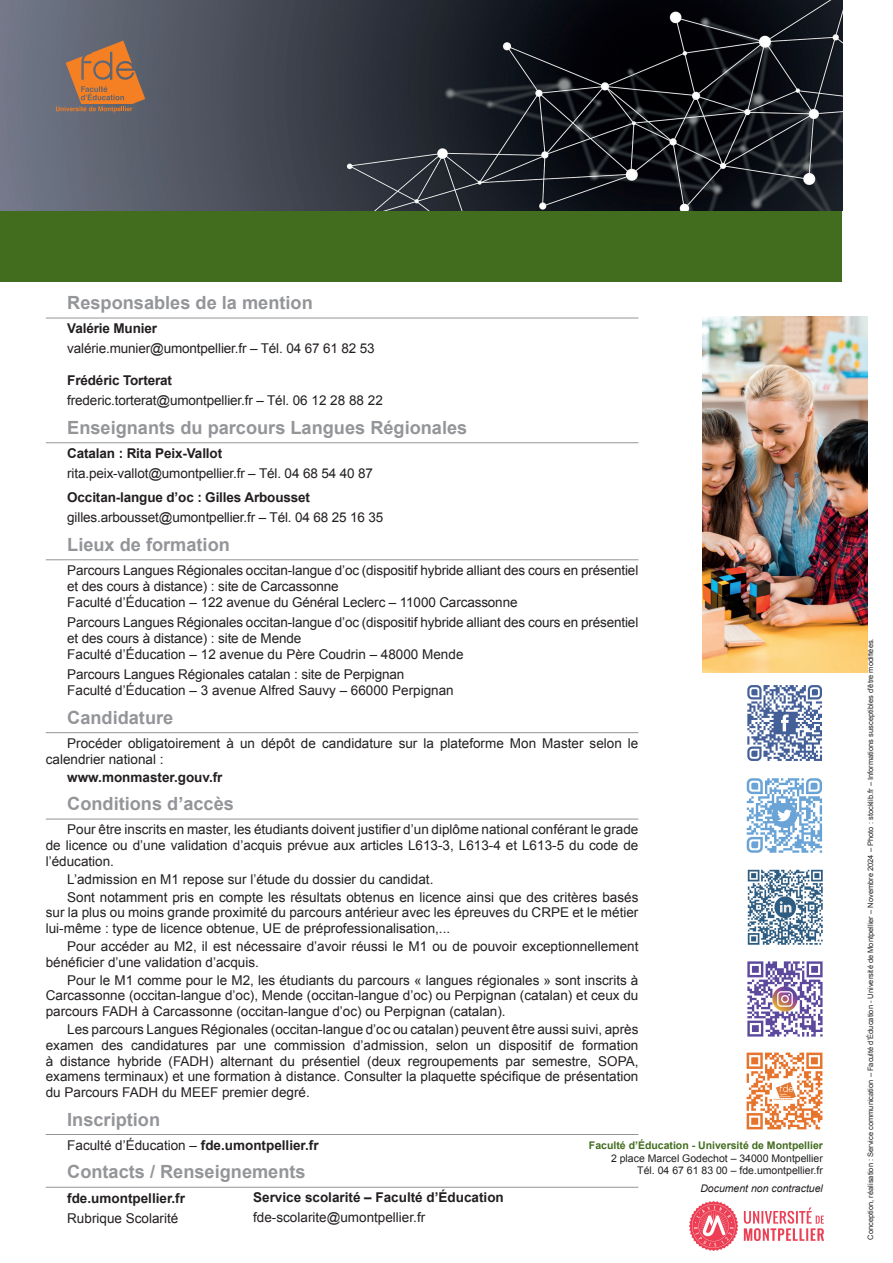
<style>
.page{position:relative;width:893px;height:1263px;background:#fff}
.page>*{position:absolute;margin:0;border:0;box-sizing:border-box;transform-origin:0 0}
.t1{font:700 18.15px "Arial";color:#939598}
.t2{font:13.5px/15.8px "Arial";color:#231f20;text-align:justify}
.t3{font:700 13.5px "Arial";letter-spacing:-.01em;color:#231f20}
.t4{font:10.5px/12.6px "Arial";color:#231f20;text-align:right}
.t5{font:700 10.5px "Arial";color:#426c1e}
.t6{font:italic 10.5px "Arial";color:#231f20}
.t7{font:7.5px "Arial";color:#231f20}
.s1{font-weight:700}
</style>
<div class="page">
<div style="left:1px;top:191px;width:841px;height:91px;background:#426c1e"></div>
<hr style="left:46px;top:318px;width:592px;height:1px;background:#939598">
<hr style="left:46px;top:442px;width:592px;height:1px;background:#939598">
<hr style="left:46px;top:559px;width:592px;height:1px;background:#939598">
<hr style="left:46px;top:732px;width:592px;height:1px;background:#939598">
<hr style="left:46px;top:819px;width:592px;height:1px;background:#939598">
<hr style="left:46px;top:1134px;width:592px;height:1px;background:#939598">
<hr style="left:46px;top:1187px;width:592px;height:1px;background:#939598">
<img style="left:1px;top:0;width:841px;height:210px">
<svg style="left:56px;top:41px;width:89px;height:72px;background:#a6724e"></svg>
<img style="left:702px;top:316px;width:166px;height:357px">
<img style="left:689px;top:1201px;width:135px;height:49px">
<img style="left:747px;top:685px;width:75px;height:76px">
<img style="left:747px;top:778px;width:76px;height:75px">
<img style="left:747px;top:1053px;width:76px;height:76px">
<img style="left:747px;top:869px;width:76px;height:76px">
<img style="left:747px;top:961px;width:76px;height:76px">
<p class="t1" style="left:67px;top:291px;width:247px">Responsables de la mention</p>
<p class="t3" style="left:67px;top:320px;width:91px">Valérie Munier</p>
<p class="t2" style="left:67px;top:341px;width:309px">valérie.munier@umontpellier.fr – Tél. 04 67 61 82 53</p>
<p class="t3" style="left:67px;top:371px;width:106px">Frédéric Torterat</p>
<p class="t2" style="left:67px;top:393px;width:317px">frederic.torterat@umontpellier.fr – Tél. 06 12 28 88 22</p>
<p class="t1" style="left:67px;top:415px;width:402px">Enseignants du parcours Langues Régionales</p>
<p class="t3" style="left:67px;top:444px;width:156px">Catalan : Rita Peix-Vallot</p>
<p class="t2" style="left:67px;top:466px;width:307px">rita.peix-vallot@umontpellier.fr – Tél. 04 68 54 40 87</p>
<p class="t3" style="left:67px;top:489px;width:244px">Occitan-langue d’oc : Gilles Arbousset</p>
<p class="t2" style="left:67px;top:510px;width:318px">gilles.arbousset@umontpellier.fr – Tél. 04 68 25 16 35</p>
<p class="t1" style="left:67px;top:532px;width:164px">Lieux de formation</p>
<p class="t2" style="left:67px;top:563px;width:573px">Parcours Langues Régionales occitan-langue d’oc (dispositif hybride alliant des cours en présentiel</p>
<p class="t2" style="left:67px;top:578px;width:273px">et des cours à distance) : site de Carcassonne</p>
<p class="t2" style="left:67px;top:594px;width:452px">Faculté d’Éducation – 122 avenue du Général Leclerc – 11000 Carcassonne</p>
<p class="t2" style="left:67px;top:614px;width:573px">Parcours Langues Régionales occitan-langue d’oc (dispositif hybride alliant des cours en présentiel</p>
<p class="t2" style="left:67px;top:630px;width:236px">et des cours à distance) : site de Mende</p>
<p class="t2" style="left:67px;top:646px;width:398px">Faculté d’Éducation – 12 avenue du Père Coudrin – 48000 Mende</p>
<p class="t2" style="left:67px;top:666px;width:339px">Parcours Langues Régionales catalan : site de Perpignan</p>
<p class="t2" style="left:67px;top:683px;width:388px">Faculté d’Éducation – 3 avenue Alfred Sauvy – 66000 Perpignan</p>
<p class="t1" style="left:67px;top:705px;width:108px">Candidature</p>
<p class="t2" style="left:46px;top:735px;width:594px;text-indent:21px">Procéder obligatoirement à un dépôt de candidature sur la plateforme Mon Master selon le calendrier national :</p>
<p class="t3" style="left:67px;top:768px;width:157px">www.monmaster.gouv.fr</p>
<p class="t1" style="left:67px;top:792px;width:168px">Conditions d’accès</p>
<p class="t2" style="left:46px;top:822px;width:594px;text-indent:21px">Pour être inscrits en master, les étudiants doivent justifier d’un diplôme national conférant le grade de licence ou d’une validation d’acquis prévue aux articles L613-3, L613-4 et L613-5 du code de l’éducation.</p>
<p class="t2" style="left:67px;top:871px;width:368px">L’admission en M1 repose sur l’étude du dossier du candidat.</p>
<p class="t2" style="left:46px;top:889px;width:594px;text-indent:21px">Sont notamment pris en compte les résultats obtenus en licence ainsi que des critères basés sur la plus ou moins grande proximité du parcours antérieur avec les épreuves du CRPE et le métier lui-même : type de licence obtenue, UE de préprofessionalisation,...</p>
<p class="t2" style="left:46px;top:938px;width:594px;text-indent:21px">Pour accéder au M2, il est nécessaire d’avoir réussi le M1 ou de pouvoir exceptionnellement bénéficier d’une validation d’acquis.</p>
<p class="t2" style="left:46px;top:972px;width:594px;text-indent:21px">Pour le M1 comme pour le M2, les étudiants du parcours « langues régionales » sont inscrits à Carcassonne (occitan-langue d’oc), Mende (occitan-langue d’oc) ou Perpignan (catalan) et ceux du parcours FADH à Carcassonne (occitan-langue d’oc) ou Perpignan (catalan).</p>
<p class="t2" style="left:46px;top:1021px;width:594px;text-indent:21px">Les parcours Langues Régionales (occitan-langue d’oc ou catalan) peuvent être aussi suivi, après examen des candidatures par une commission d’admission, selon un dispositif de formation à distance hybride (FADH) alternant du présentiel (deux regroupements par semestre, SOPA, examens terminaux) et une formation à distance. Consulter la plaquette spécifique de présentation du Parcours FADH du MEEF premier degré.</p>
<p class="t1" style="left:67px;top:1107px;width:94px">Inscription</p>
<p class="t2" style="left:67px;top:1137px;width:253px">Faculté d’Éducation – <span class="s1">fde.umontpellier.fr</span></p>
<p class="t1" style="left:67px;top:1160px;width:240px">Contacts / Renseignements</p>
<p class="t3" style="left:67px;top:1189px;width:119px">fde.umontpellier.fr</p>
<p class="t2" style="left:67px;top:1210px;width:113px">Rubrique Scolarité</p>
<p class="t5" style="left:589px;top:1138px;width:235px">Faculté d’Éducation - Université de Montpellier</p>
<p class="t4" style="left:611px;top:1152px;width:213px">2 place Marcel Godechot – 34000 Montpellier<br>Tél. 04 67 61 83 00 – fde.umontpellier.fr</p>
<p class="t6" style="left:700px;top:1182px;width:124px">Document non contractuel</p>
<p class="t3" style="left:253px;top:1189px;width:252px">Service scolarité – Faculté d’Éducation</p>
<p class="t2" style="left:253px;top:1210px;width:174px">fde-scolarite@umontpellier.fr</p>
<p class="t7" style="left:865px;top:1239px;width:603px;rotate:-90deg">Conception, réalisation : Service communication – Faculté d’Éducation - Université de Montpellier – Novembre 2024 – Photo : stocklib.fr – Informations susceptibles d’être modifiées.</p>
</div>
